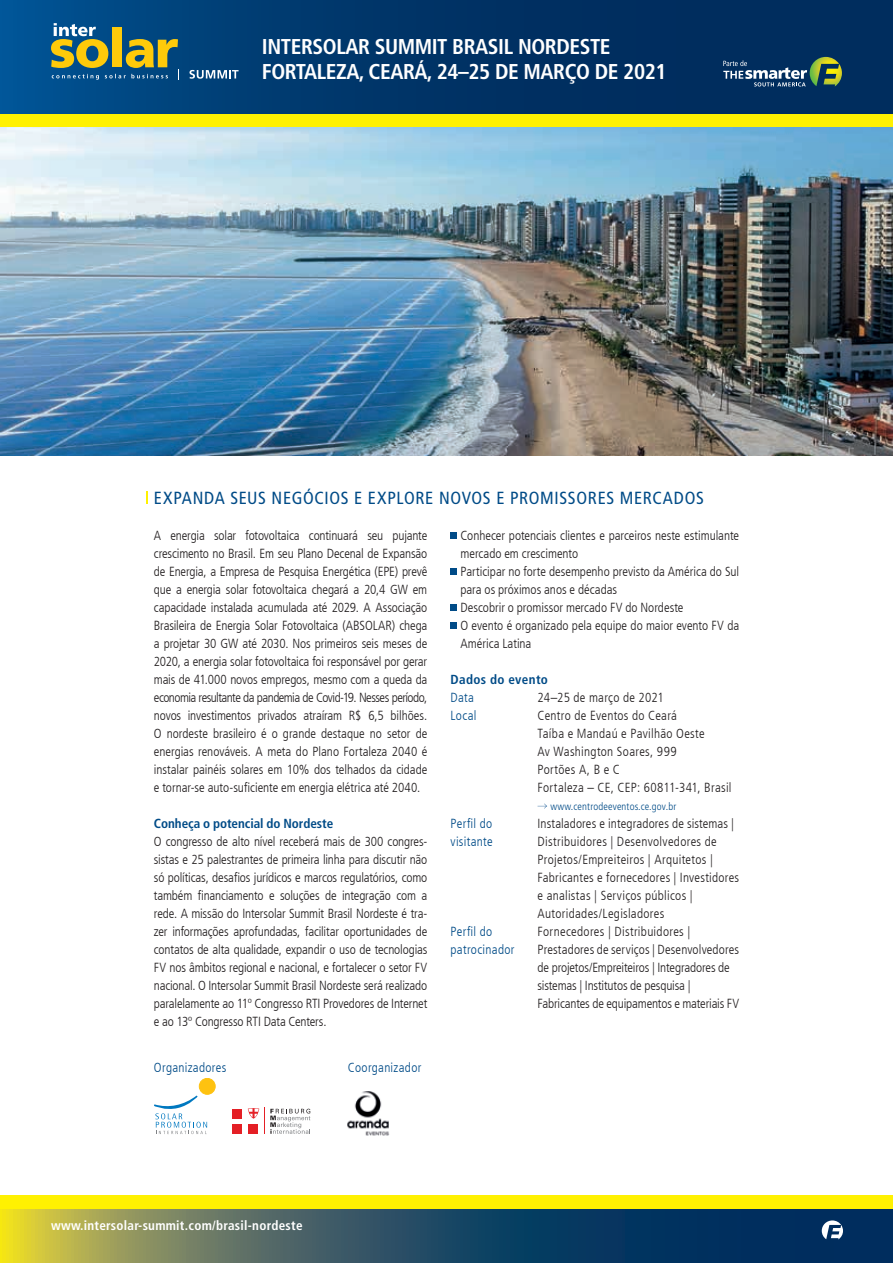
<style>
.page{position:relative;width:893px;height:1263px;background:#fff}
.page>*{position:absolute;margin:0;border:0;box-sizing:border-box;transform-origin:0 0}
.t1{font:700 condensed 21.45px/24.3px "Frutiger LT Com";letter-spacing:-.02em;color:#fff}
.t2{font:condensed 17.55px "Frutiger LT Com";letter-spacing:.04em;color:#004b87}
.t3{font:300 condensed 13.2px/18px "Frutiger LT Com";color:#231f20;text-align:justify}
.t4{font:300 condensed 13.2px/18px "Frutiger LT Com";letter-spacing:.02em;color:#231f20}
.t5{font:300 condensed 13.2px "Frutiger LT Com";letter-spacing:.025em;color:#004b87}
.t6{font:700 condensed 13.2px "Frutiger LT Com";letter-spacing:.02em;color:#fff}
.t7{font:300 condensed 13.2px "Frutiger LT Com";letter-spacing:.025em;color:#231f20}
.t8{font:700 condensed 13.2px "Frutiger LT Com";letter-spacing:-.005em;color:#004b87}
.t9{font:700 condensed 13.2px "Frutiger LT Com";letter-spacing:.03em;color:#004b87}
.t10{font:300 condensed 10.5px "Frutiger";letter-spacing:.015em;color:#004b87}
</style>
<div class="page">
<svg style="left:0;top:1209px;width:893px;height:54px;background:#3b5b5d"></svg>
<svg style="left:0;top:0;width:893px;height:114px;background:#00366b"></svg>
<div style="left:0;top:114px;width:893px;height:13px;background:#fff101"></div>
<div style="left:0;top:1195px;width:893px;height:14px;background:#fff101"></div>
<svg style="left:51px;top:23px;width:128px;height:57px;background:#5e7b63"></svg>
<svg style="left:190px;top:70px;width:49px;height:9px"></svg>
<svg style="left:723px;top:57px;width:119px;height:30px;background:#40626e"></svg>
<svg style="left:822px;top:1220px;width:21px;height:19px"></svg>
<img style="left:0;top:128px;width:893px;height:328px">
<div style="left:450px;top:532px;width:7px;height:6px;background:#004b87"></div>
<div style="left:450px;top:568px;width:7px;height:6px;background:#004b87"></div>
<div style="left:450px;top:604px;width:7px;height:6px;background:#004b87"></div>
<div style="left:450px;top:622px;width:7px;height:6px;background:#004b87"></div>
<svg style="left:537px;top:803px;width:10px;height:5px"></svg>
<div style="left:199px;top:1078px;width:16px;height:16px;background:#fec210;border-radius:50%"></div>
<div style="left:199px;top:1078px;width:16px;height:16px;border:1px solid #fec210;border-radius:50%"></div>
<svg style="left:154px;top:1095px;width:53px;height:39px"></svg>
<div style="left:233px;top:1109px;width:9px;height:9px;background:#e41f25"></div>
<div style="left:232px;top:1125px;width:10px;height:9px;background:#e41f25"></div>
<svg style="left:248px;top:1108px;width:63px;height:26px"></svg>
<img style="left:347px;top:1091px;width:43px;height:45px">
<svg style="left:146px;top:492px;width:2px;height:12px"></svg>
<h1 class="t1" style="left:262px;top:35px;width:406px">INTERSOLAR SUMMIT BRASIL NORDESTE<br>FORTALEZA, CEARÁ, 24–25 DE MARÇO DE 2021</h1>
<h2 class="t2" style="left:154px;top:488px;width:552px">EXPANDA SEUS NEGÓCIOS E EXPLORE NOVOS E PROMISSORES MERCADOS</h2>
<p class="t3" style="left:154px;top:527px;width:275px">A energia solar fotovoltaica continuará seu pujante crescimento no Brasil. Em seu Plano Decenal de Expansão de Energia, a Empresa de Pesquisa Energética (EPE) prevê que a energia solar fotovoltaica chegará a 20,4 GW em capacidade instalada acumulada até 2029. A Associação Brasileira de Energia Solar Fotovoltaica (ABSOLAR) chega a projetar 30 GW até 2030. Nos primeiros seis meses de 2020, a energia solar fotovoltaica foi responsável por gerar mais de 41.000 novos empregos, mesmo com a queda da economia resultante da pandemia de Covid-19. Nesses período, novos investimentos privados atraíram R$ 6,5 bilhões.<br>O nordeste brasileiro é o grande destaque no setor de energias renováveis. A meta do Plano Fortaleza 2040 é instalar painéis solares em 10% dos telhados da cidade e tornar-se auto-suficiente em energia elétrica até 2040.</p>
<p class="t8" style="left:154px;top:816px;width:181px">Conheça o potencial do Nordeste</p>
<p class="t3" style="left:154px;top:833px;width:275px">O congresso de alto nível receberá mais de 300 congres&shy;sistas e 25 palestrantes de primeira linha para discutir não só políticas, desafios jurídicos e marcos regulatórios, como também financiamento e soluções de integração com a rede. A missão do Intersolar Summit Brasil Nordeste é tra&shy;zer informações aprofundadas, facilitar oportunidades de contatos de alta qualidade, expandir o uso de tecnologias FV nos âmbitos regional e nacional, e fortalecer o setor FV nacional. O Intersolar Summit Brasil Nordeste será realizado paralelamente ao 11º Congresso RTI Provedores de Internet e ao 13º Congresso RTI Data Centers.</p>
<p class="t5" style="left:154px;top:1060px;width:74px">Organizadores</p>
<p class="t5" style="left:348px;top:1060px;width:75px">Coorganizador</p>
<p class="t3" style="left:460px;top:527px;width:280px;text-align:left">Conhecer potenciais clientes e parceiros neste estimulante mercado em crescimento<br>Participar no forte desempenho previsto da América do Sul para os próximos anos e décadas<br>Descobrir o promissor mercado FV do Nordeste<br>O evento é organizado pela equipe do maior evento FV da América Latina</p>
<p class="t9" style="left:450px;top:672px;width:99px">Dados do evento</p>
<p class="t5" style="left:450px;top:690px;width:25px">Data</p>
<p class="t3" style="left:537px;top:689px;width:128px">24–25 de março de 2021</p>
<p class="t5" style="left:450px;top:708px;width:27px">Local</p>
<p class="t4" style="left:537px;top:707px;width:196px">Centro de Eventos do Ceará<br>Taíba e Mandaú e Pavilhão Oeste<br>Av Washington Soares, 999<br>Portões A, B e C<br>Fortaleza – CE, CEP: 60811-341, Brasil</p>
<p class="t10" style="left:550px;top:800px;width:127px">www.centrodeeventos.ce.gov.br</p>
<p class="t5" style="left:450px;top:816px;width:43px">Perfil do</p>
<p class="t3" style="left:537px;top:815px;width:198px">Instaladores e integradores de sistemas |</p>
<p class="t5" style="left:450px;top:834px;width:44px">visitante</p>
<p class="t4" style="left:538px;top:833px;width:203px">Distribuidores | Desenvolvedores de Projetos/Empreiteiros | Arquitetos | Fabricantes e fornecedores | Investidores e analistas | Serviços públicos | Autoridades/Legisladores</p>
<p class="t5" style="left:450px;top:924px;width:43px">Perfil do</p>
<p class="t7" style="left:538px;top:924px;width:154px">Fornecedores | Distribuidores |</p>
<p class="t5" style="left:450px;top:942px;width:65px">patrocinador</p>
<p class="t3" style="left:537px;top:941px;width:203px;text-align:left">Prestadores de serviços | Desenvolvedores de projetos/Empreiteiros | Integradores de sistemas | Institutos de pesquisa | Fabricantes de equipamentos e materiais FV</p>
<p class="t6" style="left:51px;top:1218px;width:253px">www.intersolar-summit.com/brasil-nordeste</p>
</div>
